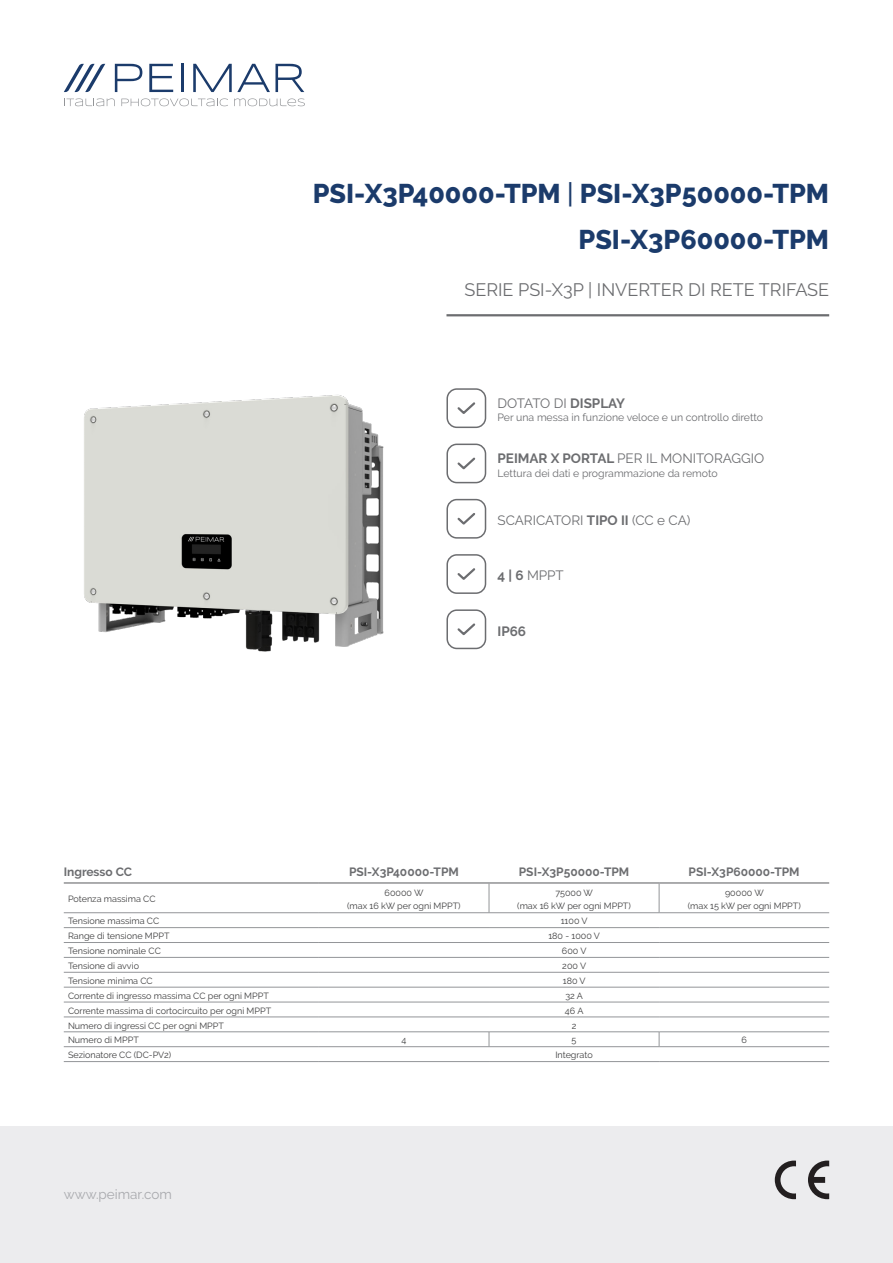
<style>
.page{position:relative;width:893px;height:1263px;background:#fff}
.page>*{position:absolute;margin:0;border:0;box-sizing:border-box;transform-origin:0 0}
.t1{font:800 27px "Raleway";color:#1b3b6b}
.t2{font:18px "Raleway";color:#6c6d70}
.t3{font:13.5px "Raleway";color:#6c6d70}
.t4{font:13.5px "Raleway";letter-spacing:-.035em;color:#6c6d70}
.t5{font:13.5px "Raleway";color:#a8a9ad}
.t6{font:700 13.5px "Raleway";color:#6c6d70}
.t7{font:700 12px "Raleway";color:#6c6d70}
.t8{font:10.5px "Raleway";color:#6c6d70}
.t9{font:9px "Raleway";color:#3e3e3f}
.s1{font-weight:500}
.s2{font-weight:700}
</style>
<div class="page">
<div style="left:0;top:1126px;width:893px;height:137px;background:#ececee"></div>
<svg style="left:775px;top:1160px;width:21px;height:39px"></svg>
<svg style="left:808px;top:1160px;width:21px;height:39px"></svg>
<svg style="left:115px;top:64px;width:27px;height:28px"></svg>
<svg style="left:149px;top:64px;width:24px;height:28px"></svg>
<hr style="left:181px;top:64px;width:3px;height:28px;background:#1b3b6b">
<svg style="left:193px;top:64px;width:111px;height:28px"></svg>
<svg style="left:64px;top:64px;width:41px;height:28px"></svg>
<svg style="left:64px;top:98px;width:51px;height:8px"></svg>
<svg style="left:121px;top:98px;width:107px;height:8px"></svg>
<svg style="left:234px;top:98px;width:71px;height:8px"></svg>
<hr style="left:64px;top:912px;width:255px;height:1px;background:#939598">
<hr style="left:319px;top:912px;width:170px;height:1px;background:#939598">
<hr style="left:489px;top:912px;width:170px;height:1px;background:#939598">
<hr style="left:659px;top:912px;width:170px;height:1px;background:#939598">
<hr style="left:64px;top:927px;width:255px;height:1px;background:#939598">
<hr style="left:319px;top:927px;width:170px;height:1px;background:#939598">
<hr style="left:489px;top:927px;width:170px;height:1px;background:#939598">
<hr style="left:659px;top:927px;width:170px;height:1px;background:#939598">
<hr style="left:64px;top:942px;width:255px;height:1px;background:#939598">
<hr style="left:319px;top:942px;width:170px;height:1px;background:#939598">
<hr style="left:489px;top:942px;width:170px;height:1px;background:#939598">
<hr style="left:659px;top:942px;width:170px;height:1px;background:#939598">
<hr style="left:64px;top:957px;width:255px;height:1px;background:#939598">
<hr style="left:319px;top:957px;width:170px;height:1px;background:#939598">
<hr style="left:489px;top:957px;width:170px;height:1px;background:#939598">
<hr style="left:659px;top:957px;width:170px;height:1px;background:#939598">
<hr style="left:64px;top:972px;width:255px;height:1px;background:#939598">
<hr style="left:319px;top:972px;width:170px;height:1px;background:#939598">
<hr style="left:489px;top:972px;width:170px;height:1px;background:#939598">
<hr style="left:659px;top:972px;width:170px;height:1px;background:#939598">
<hr style="left:64px;top:987px;width:255px;height:1px;background:#939598">
<hr style="left:319px;top:987px;width:170px;height:1px;background:#939598">
<hr style="left:489px;top:987px;width:170px;height:1px;background:#939598">
<hr style="left:659px;top:987px;width:170px;height:1px;background:#939598">
<hr style="left:64px;top:1002px;width:255px;height:1px;background:#939598">
<hr style="left:319px;top:1002px;width:170px;height:1px;background:#939598">
<hr style="left:489px;top:1002px;width:170px;height:1px;background:#939598">
<hr style="left:659px;top:1002px;width:170px;height:1px;background:#939598">
<hr style="left:64px;top:1017px;width:255px;height:1px;background:#939598">
<hr style="left:319px;top:1017px;width:170px;height:1px;background:#939598">
<hr style="left:489px;top:1017px;width:170px;height:1px;background:#939598">
<hr style="left:659px;top:1017px;width:170px;height:1px;background:#939598">
<hr style="left:64px;top:1031px;width:255px;height:1px;background:#939598">
<hr style="left:319px;top:1031px;width:170px;height:1px;background:#939598">
<hr style="left:489px;top:1031px;width:170px;height:1px;background:#939598">
<hr style="left:659px;top:1031px;width:170px;height:1px;background:#939598">
<hr style="left:64px;top:1046px;width:255px;height:1px;background:#939598">
<hr style="left:319px;top:1046px;width:170px;height:1px;background:#939598">
<hr style="left:489px;top:1046px;width:170px;height:1px;background:#939598">
<hr style="left:659px;top:1046px;width:170px;height:1px;background:#939598">
<hr style="left:64px;top:882px;width:255px;height:1px;background:#6c6d70">
<hr style="left:319px;top:882px;width:170px;height:1px;background:#6c6d70">
<hr style="left:489px;top:882px;width:170px;height:1px;background:#6c6d70">
<hr style="left:659px;top:882px;width:170px;height:1px;background:#6c6d70">
<svg style="left:489px;top:883px;width:1px;height:29px"></svg>
<svg style="left:489px;top:1032px;width:1px;height:14px"></svg>
<hr style="left:64px;top:1061px;width:255px;height:1px;background:#939598">
<hr style="left:319px;top:1061px;width:170px;height:1px;background:#939598">
<hr style="left:489px;top:1061px;width:170px;height:1px;background:#939598">
<hr style="left:659px;top:1061px;width:170px;height:1px;background:#939598">
<svg style="left:659px;top:883px;width:1px;height:29px"></svg>
<svg style="left:659px;top:1032px;width:1px;height:14px"></svg>
<hr style="left:446px;top:314px;width:383px;height:2px;background:#6c6d70">
<img style="left:84px;top:394px;width:300px;height:258px">
<svg style="left:457px;top:402px;width:19px;height:12px"></svg>
<div style="left:446px;top:388px;width:40px;height:40px;border:2px solid #6c6d70;border-radius:10px"></div>
<svg style="left:457px;top:457px;width:19px;height:13px"></svg>
<div style="left:446px;top:444px;width:40px;height:39px;border:2px solid #6c6d70;border-radius:10px"></div>
<svg style="left:457px;top:513px;width:19px;height:12px"></svg>
<div style="left:446px;top:499px;width:40px;height:40px;border:2px solid #6c6d70;border-radius:10px"></div>
<svg style="left:457px;top:568px;width:19px;height:12px"></svg>
<div style="left:446px;top:554px;width:40px;height:40px;border:2px solid #6c6d70;border-radius:10px"></div>
<svg style="left:457px;top:623px;width:19px;height:13px"></svg>
<div style="left:446px;top:609px;width:40px;height:40px;border:2px solid #6c6d70;border-radius:10px"></div>
<p class="t1" style="left:313px;top:178px;width:518px">PSI-X3P40000-TPM <span class="s1">|</span> PSI-X3P50000-TPM</p>
<p class="t1" style="left:578px;top:224px;width:252px">PSI-X3P60000-TPM</p>
<p class="t2" style="left:464px;top:279px;width:366px">SERIE PSI-X3P | INVERTER DI RETE TRIFASE</p>
<p class="t4" style="left:497px;top:395px;width:129px">DOTATO DI <span class="s2">DISPLAY</span></p>
<p class="t8" style="left:497px;top:411px;width:267px">Per una messa in funzione veloce e un controllo diretto</p>
<p class="t3" style="left:497px;top:450px;width:268px"><span class="s2">PEIMAR X PORTAL</span> PER IL MONITORAGGIO</p>
<p class="t8" style="left:497px;top:467px;width:222px">Lettura dei dati e programmazione da remoto</p>
<p class="t3" style="left:497px;top:512px;width:194px">SCARICATORI <span class="s2">TIPO II</span> (CC e CA)</p>
<p class="t3" style="left:497px;top:568px;width:68px"><span class="s2">4 | 6</span> MPPT</p>
<p class="t6" style="left:497px;top:623px;width:30px">IP66</p>
<p class="t7" style="left:64px;top:864px;width:70px">Ingresso CC</p>
<p class="t7" style="left:349px;top:864px;width:111px">PSI-X3P40000-TPM</p>
<p class="t7" style="left:519px;top:864px;width:112px">PSI-X3P50000-TPM</p>
<p class="t7" style="left:689px;top:864px;width:113px">PSI-X3P60000-TPM</p>
<p class="t9" style="left:68px;top:894px;width:89px">Potenza massima CC</p>
<p class="t9" style="left:385px;top:887px;width:40px">60000 W</p>
<p class="t9" style="left:347px;top:901px;width:115px">(max 16 kW per ogni MPPT)</p>
<p class="t9" style="left:555px;top:887px;width:39px">75000 W</p>
<p class="t9" style="left:517px;top:901px;width:115px">(max 16 kW per ogni MPPT)</p>
<p class="t9" style="left:725px;top:887px;width:40px">90000 W</p>
<p class="t9" style="left:688px;top:901px;width:115px">(max 15 kW per ogni MPPT)</p>
<p class="t9" style="left:68px;top:916px;width:93px">Tensione massima CC</p>
<p class="t9" style="left:561px;top:916px;width:28px">1100 V</p>
<p class="t9" style="left:68px;top:931px;width:103px">Range di tensione MPPT</p>
<p class="t9" style="left:548px;top:931px;width:53px">180 - 1000 V</p>
<p class="t9" style="left:68px;top:946px;width:94px">Tensione nominale CC</p>
<p class="t9" style="left:562px;top:946px;width:26px">600 V</p>
<p class="t9" style="left:68px;top:961px;width:73px">Tensione di avvio</p>
<p class="t9" style="left:562px;top:961px;width:25px">200 V</p>
<p class="t9" style="left:68px;top:975px;width:86px">Tensione minima CC</p>
<p class="t9" style="left:563px;top:975px;width:24px">180 V</p>
<p class="t9" style="left:68px;top:990px;width:202px">Corrente di ingresso massima CC per ogni MPPT</p>
<p class="t9" style="left:565px;top:990px;width:19px">32 A</p>
<p class="t9" style="left:68px;top:1005px;width:205px">Corrente massima di cortocircuito per ogni MPPT</p>
<p class="t9" style="left:565px;top:1005px;width:20px">46 A</p>
<p class="t9" style="left:68px;top:1020px;width:157px">Numero di ingressi CC per ogni MPPT</p>
<p class="t9" style="left:572px;top:1020px;width:6px">2</p>
<p class="t9" style="left:68px;top:1035px;width:72px">Numero di MPPT</p>
<p class="t9" style="left:401px;top:1035px;width:6px">4</p>
<p class="t9" style="left:572px;top:1035px;width:6px">5</p>
<p class="t9" style="left:741px;top:1035px;width:7px">6</p>
<p class="t9" style="left:68px;top:1050px;width:105px">Sezionatore CC (DC-PV2)</p>
<p class="t9" style="left:555px;top:1050px;width:39px">Integrato</p>
<p class="t5" style="left:64px;top:1186px;width:110px">www.peimar.com</p>
</div>
